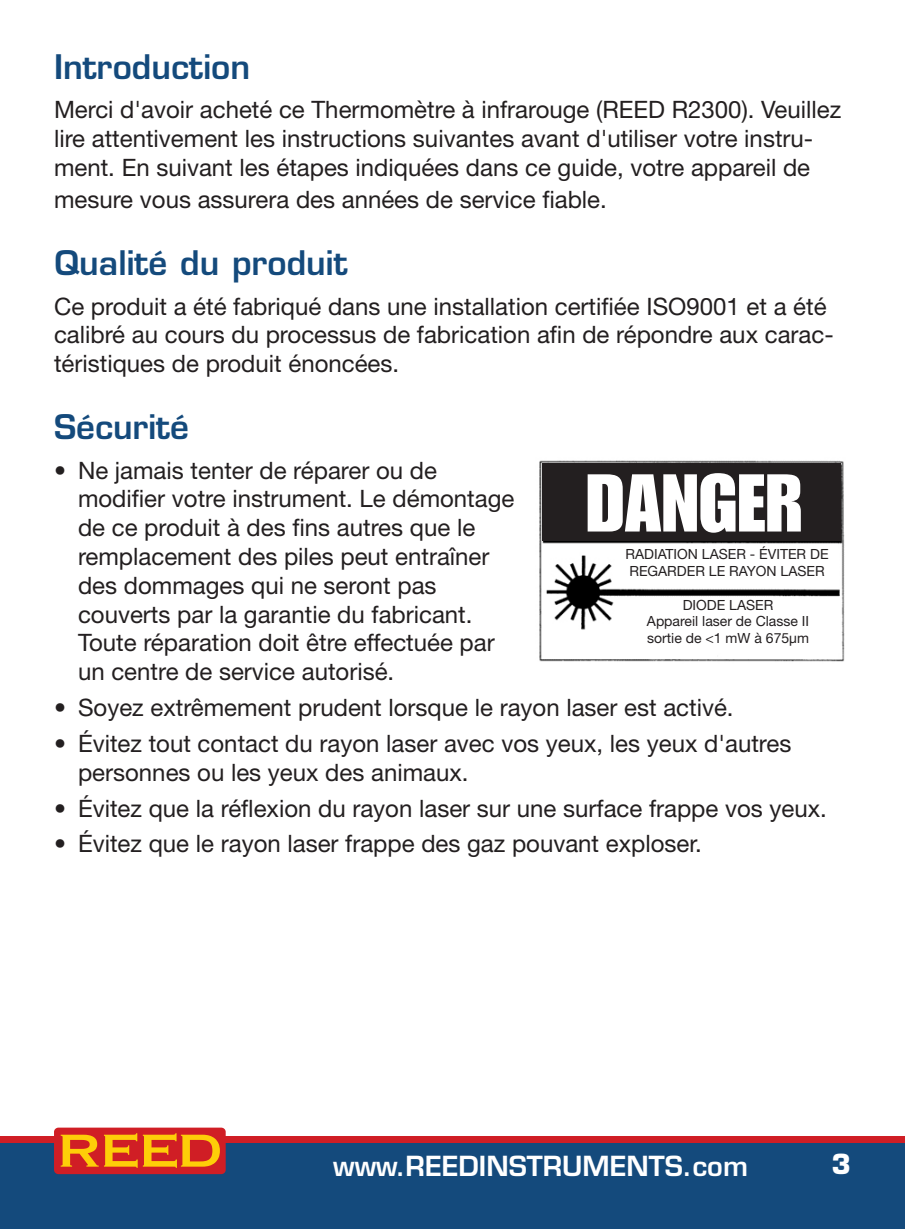
<style>
.page{position:relative;width:905px;height:1229px;background:#fff}
.page>*{position:absolute;margin:0;border:0;box-sizing:border-box;transform-origin:0 0}
.t1{font:80.1px "Impact LT Std";color:#fff}
.t2{font:600 33px "Eurostile LT Std";color:#144a7c}
.t3{font:600 27px "Eurostile LT Std";color:#fff}
.t4{font:700 27px "Eurostile LT Std";color:#fff}
.t5{font:24px/28.8px "Helvetica Neue LT Std";color:#231f20}
.t6{font:14.1px/16.8px "Helvetica Neue LT Std";color:#231f20}
</style>
<div class="page">
<div style="left:0;top:1137px;width:904px;height:91px;background:#144a7c"></div>
<div style="left:0;top:1136px;width:904px;height:6px;background:#d01e25"></div>
<div style="left:54px;top:1127px;width:172px;height:47px;background:#d01e25;border-radius:4px"></div>
<svg style="left:61px;top:1133px;width:159px;height:34px"></svg>
<img style="left:539px;top:460px;width:306px;height:202px">
<div style="left:615px;top:549px;width:223px;height:38px;background:#fff"></div>
<div style="left:616px;top:599px;width:223px;height:54px;background:#fff"></div>
<div style="left:542px;top:463px;width:298px;height:77px;background:#231f20"></div>
<h2 class="t2" style="left:54px;top:46px;width:197px">Introduction</h2>
<p class="t5" style="left:54px;top:95px;width:788px">Merci d'avoir acheté ce Thermomètre à infrarouge (REED R2300). Veuillez lire attentivement les instructions suivantes avant d'utiliser votre instru&shy;ment. En suivant les étapes indiquées dans ce guide, votre appareil de</p>
<p class="t5" style="left:54px;top:185px;width:554px">mesure vous assurera des années de service fiable.</p>
<h2 class="t2" style="left:54px;top:242px;width:295px">Qualité du produit</h2>
<p class="t5" style="left:54px;top:291px;width:781px">Ce produit a été fabriqué dans une installation certifiée ISO9001 et a été calibré au cours du processus de fabrication afin de répondre aux carac&shy;téristiques de produit énoncées.</p>
<h2 class="t2" style="left:54px;top:406px;width:136px">Sécurité</h2>
<p class="t5" style="left:78px;top:455px;width:438px;text-indent:-24px">• Ne jamais tenter de réparer ou de modifier votre instrument. Le démontage de ce produit à des fins autres que le remplacement des piles peut entraîner des dommages qui ne seront pas couverts par la garantie du fabricant.<br>Toute réparation doit être effectuée par un centre de service autorisé.</p>
<p class="t5" style="left:54px;top:693px;width:681px">• Soyez extrêmement prudent lorsque le rayon laser est activé.</p>
<p class="t5" style="left:78px;top:728px;width:714px;text-indent:-24px">• Évitez tout contact du rayon laser avec vos yeux, les yeux d'autres personnes ou les yeux des animaux.</p>
<p class="t5" style="left:54px;top:793px;width:774px">• Évitez que la réflexion du rayon laser sur une surface frappe vos yeux.</p>
<p class="t5" style="left:54px;top:829px;width:649px">• Évitez que le rayon laser frappe des gaz pouvant exploser.</p>
<h1 class="t1" style="left:586px;top:456px;width:218px">DANGER</h1>
<p class="t6" style="left:625px;top:546px;width:204px">RADIATION LASER - ÉVITER DE<br>REGARDER LE RAYON LASER</p>
<p class="t6" style="left:647px;top:596px;width:164px;text-align:center">DIODE LASER<br>Appareil laser de Classe II sortie de &lt;1 mW à 675µm</p>
<p class="t3" style="left:333px;top:1148px;width:416px">www.REEDINSTRUMENTS.com</p>
<p class="t4" style="left:831px;top:1147px;width:21px">3</p>
</div>
